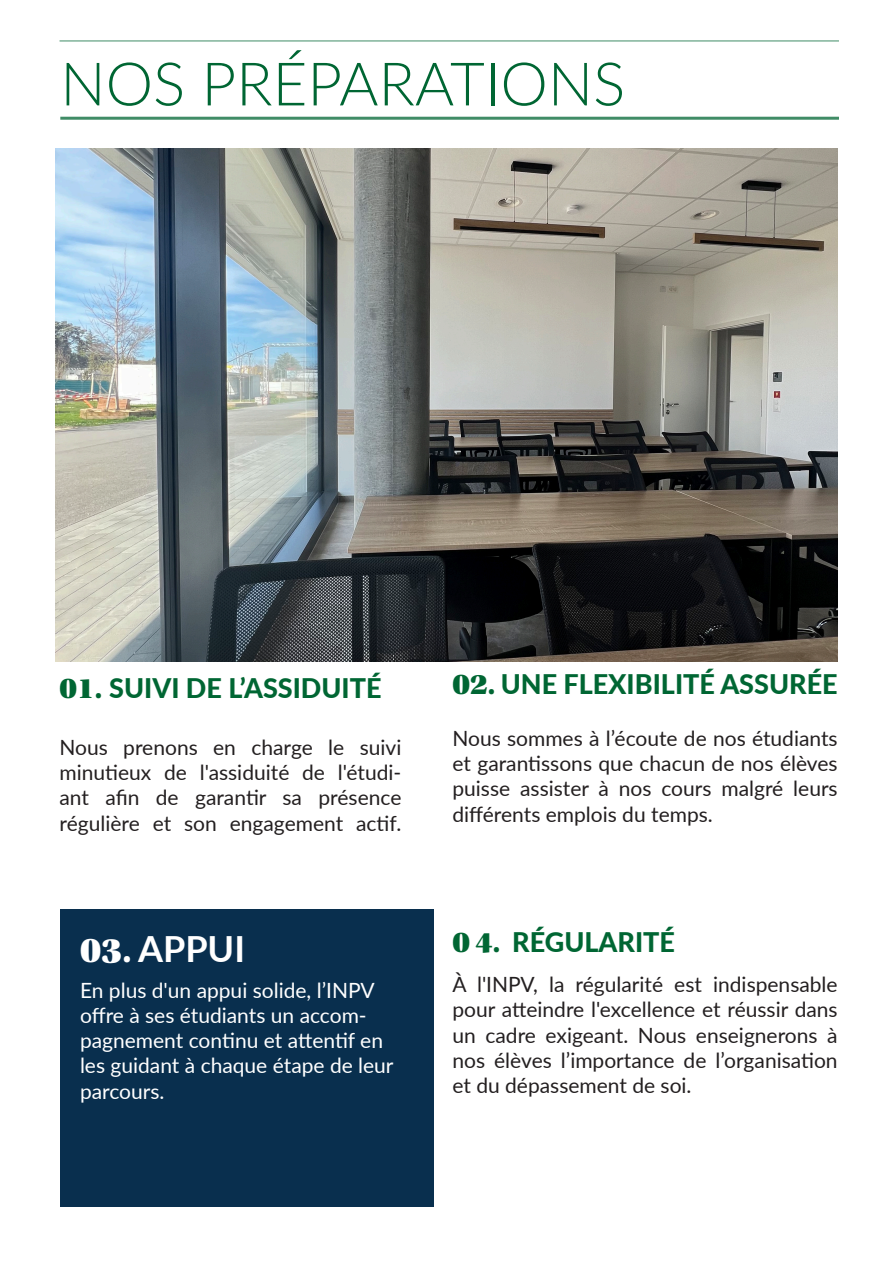
<style>
.page{position:relative;width:893px;height:1263px;background:#fff}
.page>*{position:absolute;margin:0;border:0;box-sizing:border-box;transform-origin:0 0}
.Headline_-_Align_Left{font:300 60px "Lato";color:#063}
.Page_Number_-_Large{font:700 36px "Lato";color:#fff}
.Article_Summary_-_Headline{font:800 27px "Lato";color:#063}
.Article_Summary_-_Body_Text{font:800 27px "Lato";color:#063}
.Article_Summary_-_Headline-2{font:21px/25.2px "Lato";color:#231f20;text-align:justify}
.Featured_Article_Summary_-_Body_Text{font:21px/25.2px "Lato";color:#fff}
.s1{font-family:"Utopia Std Black Headline";font-weight:400;font-size:30px}
.s2{font-family:"Utopia Std Black Headline";font-weight:400}
</style>
<div class="page">
<hr style="left:60px;top:41px;width:779px;height:1px;background:#408c66">
<hr style="left:60px;top:117px;width:779px;height:3px;background:#408c66">
<img style="left:55px;top:149px;width:783px;height:512px">
<div style="left:60px;top:910px;width:373px;height:297px;background:#092f4e"></div>
<p class="Headline_-_Align_Left" style="left:60px;top:42px;width:566px">NOS PRÉPARATIONS</p>
<p class="Article_Summary_-_Headline" style="left:59px;top:668px;width:324px"><span class="s1">01.</span> SUIVI DE L’ASSIDUITÉ</p>
<p class="Article_Summary_-_Headline-2" style="left:59px;top:734px;width:343px">Nous prenons en charge le suivi minutieux de l'assiduité de l'étudi&shy;ant afin de garantir sa présence régulière et son engagement actif.</p>
<p class="Page_Number_-_Large" style="left:80px;top:922px;width:166px"><span class="s2">03.</span> APPUI</p>
<p class="Featured_Article_Summary_-_Body_Text" style="left:80px;top:976px;width:315px">En plus d'un appui solide, l’INPV offre à ses étudiants un accom&shy;pagnement continu et attentif en les guidant à chaque étape de leur parcours.</p>
<p class="Article_Summary_-_Headline" style="left:452px;top:664px;width:387px"><span class="s1">02.</span> UNE FLEXIBILITÉ ASSURÉE</p>
<p class="Article_Summary_-_Headline-2" style="left:452px;top:725px;width:387px">Nous sommes à l’écoute de nos étudiants et garantissons que chacun de nos élèves puisse assister à nos cours malgré leurs différents emplois du temps.</p>
<p class="Article_Summary_-_Body_Text" style="left:452px;top:922px;width:224px"><span class="s1">0 4.</span> RÉGULARITÉ</p>
<p class="Article_Summary_-_Headline-2" style="left:452px;top:971px;width:387px">À l'INPV, la régularité est indispensable pour atteindre l'excellence et réussir dans un cadre exigeant. Nous enseignerons à nos élèves l’importance de l’organisation et du dépassement de soi.</p>
</div>
